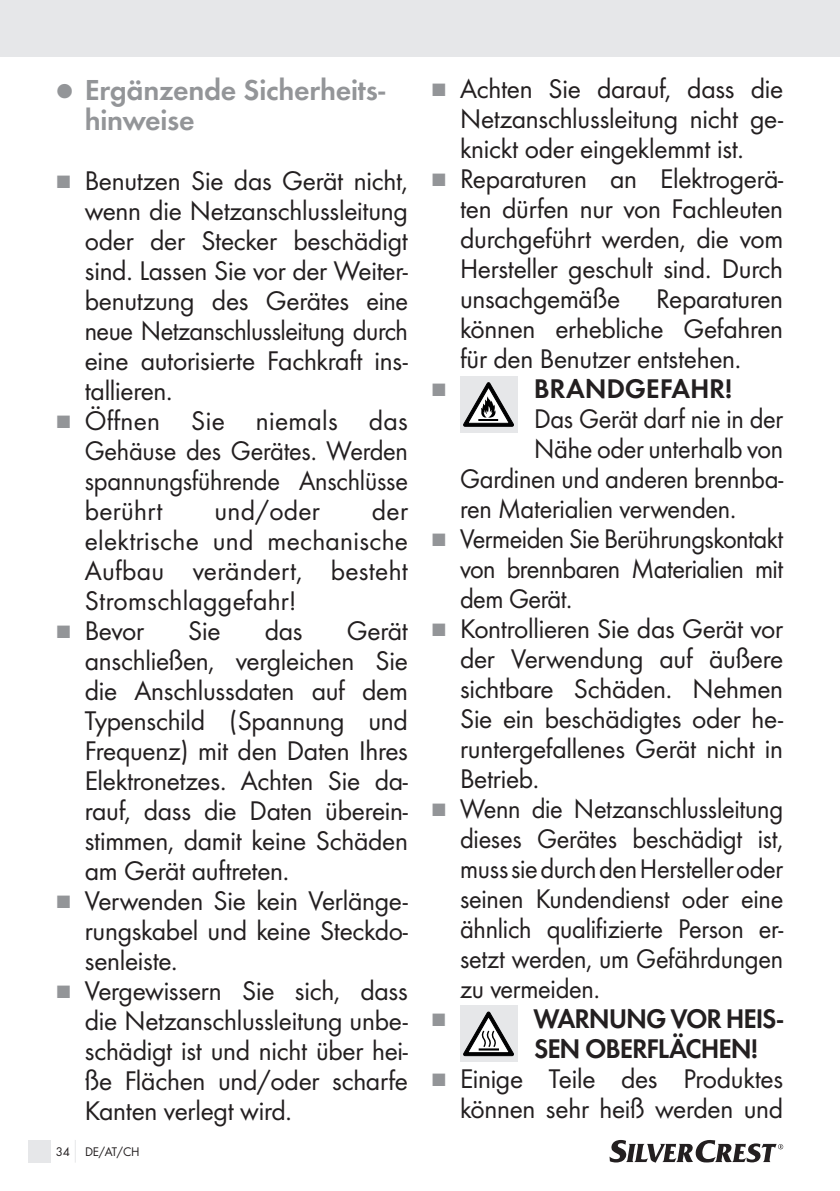
<style>
.page{position:relative;width:840px;height:1191px;background:#fff}
.page>*{position:absolute;margin:0;border:0;box-sizing:border-box;transform-origin:0 0}
._03_Subhead{font:600 30px/30px "Futura Pro";letter-spacing:-.01em;color:#939598}
._04_Warnhinweise{font:28px/30px "Futura Pro";letter-spacing:-.01em;color:#231f20;text-align:justify}
._04_Warnhinweise-2{font:28px/30px "Futura Pro";letter-spacing:-.01em;color:#231f20;text-align:justify;scale:.96 1}
.t1{font:600 28px/30px "Futura Pro";letter-spacing:-.04em;color:#231f20;scale:.96 1}
.t2{font:600 28px "Futura Pro";letter-spacing:-.01em;color:#231f20}
.t3{font:13px "Futura Pro";letter-spacing:-.02em;color:#231f20}
</style>
<div class="page">
<div style="left:0;top:0;width:839px;height:57px;background:#e6e7e9"></div>
<div style="left:28px;top:1140px;width:23px;height:22px;background:#e6e7e9"></div>
<svg style="left:75px;top:1140px;width:1px;height:22px"></svg>
<svg style="left:609px;top:1140px;width:173px;height:22px"></svg>
<div style="left:460px;top:376px;width:57px;height:57px;background:#e6e7e9"></div>
<svg style="left:463px;top:382px;width:50px;height:44px"></svg>
<div style="left:460px;top:1005px;width:57px;height:57px;background:#e6e7e9"></div>
<svg style="left:463px;top:1012px;width:50px;height:43px"></svg>
<p class="_03_Subhead" style="left:85px;top:73px;width:302px;text-indent:-28px">● Ergänzende Sicherheits&shy;hinweise</p>
<p class="_04_Warnhinweise" style="left:85px;top:164px;width:324px">Benutzen Sie das Gerät nicht, wenn die Netzanschlussleitung oder der Stecker beschädigt sind. Lassen Sie vor der Weiter&shy;benutzung des Gerätes eine neue Netzanschlussleitung durch eine autorisierte Fachkraft ins&shy;tallieren.</p>
<p class="_04_Warnhinweise" style="left:85px;top:404px;width:324px">Öffnen Sie niemals das Gehäuse des Gerätes. Werden spannungsführende Anschlüsse berührt</p>
<p class="_04_Warnhinweise" style="left:214px;top:494px;width:107px">und/oder</p>
<p class="_04_Warnhinweise" style="left:85px;top:494px;width:324px;text-indent:287px">der elektrische und mechanische Aufbau verändert, besteht Stromschlaggefahr!</p>
<p class="_04_Warnhinweise" style="left:85px;top:614px;width:61px">Bevor</p>
<p class="_04_Warnhinweise" style="left:188px;top:614px;width:34px">Sie</p>
<p class="_04_Warnhinweise" style="left:265px;top:614px;width:39px">das</p>
<p class="_04_Warnhinweise" style="left:85px;top:614px;width:324px;text-indent:262px">Gerät anschließen, vergleichen Sie die Anschlussdaten auf dem Typenschild (Spannung und Frequenz) mit den Daten Ihres Elektronetzes. Achten Sie da&shy;rauf, dass die Daten überein&shy;stimmen, damit keine Schäden am Gerät auftreten.</p>
<p class="_04_Warnhinweise" style="left:85px;top:884px;width:324px">Verwenden Sie kein Verlänge&shy;rungskabel und keine Steckdo&shy;senleiste.</p>
<p class="_04_Warnhinweise" style="left:85px;top:974px;width:324px">Vergewissern Sie sich, dass die Netzanschlussleitung unbe&shy;schädigt ist und nicht über hei&shy;ße Flächen und/oder scharfe Kanten verlegt wird.</p>
<p class="t3" style="left:56px;top:1142px;width:85px">34 DE/AT/CH</p>
<p class="_04_Warnhinweise" style="left:460px;top:72px;width:324px">Achten Sie darauf, dass die Netzanschlussleitung nicht ge&shy;knickt oder eingeklemmt ist.</p>
<p class="_04_Warnhinweise" style="left:460px;top:162px;width:324px">Reparaturen an Elektrogerä&shy;ten dürfen nur von Fachleuten durchgeführt werden, die vom Hersteller geschult sind. Durch unsachgemäße</p>
<p class="_04_Warnhinweise" style="left:460px;top:282px;width:324px;text-indent:196px">Reparaturen können erhebliche Gefahren für den Benutzer entstehen.</p>
<p class="t2" style="left:533px;top:368px;width:200px">BRANDGEFAHR!</p>
<p class="_04_Warnhinweise-2" style="left:534px;top:402px;width:261px">Das Gerät darf nie in der</p>
<p class="_04_Warnhinweise-2" style="left:460px;top:432px;width:338px;text-indent:74px">Nähe oder unterhalb von Gardinen und anderen brennba&shy;ren Materialien verwenden.</p>
<p class="_04_Warnhinweise-2" style="left:460px;top:522px;width:338px">Vermeiden Sie Berührungskontakt von brennbaren Materialien mit dem Gerät.</p>
<p class="_04_Warnhinweise" style="left:460px;top:612px;width:324px">Kontrollieren Sie das Gerät vor der Verwendung auf äußere sichtbare Schäden. Nehmen Sie ein beschädigtes oder he&shy;runtergefallenes Gerät nicht in Betrieb.</p>
<p class="_04_Warnhinweise-2" style="left:460px;top:792px;width:338px">Wenn die Netzanschlussleitung dieses Gerätes beschädigt ist, muss sie durch den Hersteller oder seinen Kundendienst oder eine ähnlich qualifizierte Person er&shy;setzt werden, um Gefährdungen zu vermeiden.</p>
<p class="t1" style="left:533px;top:1002px;width:261px">WARNUNG VOR HEIS-<br>SEN OBERFLÄCHEN!</p>
<p class="_04_Warnhinweise" style="left:460px;top:1062px;width:324px">Einige Teile des Produktes können sehr heiß werden und</p>
</div>
